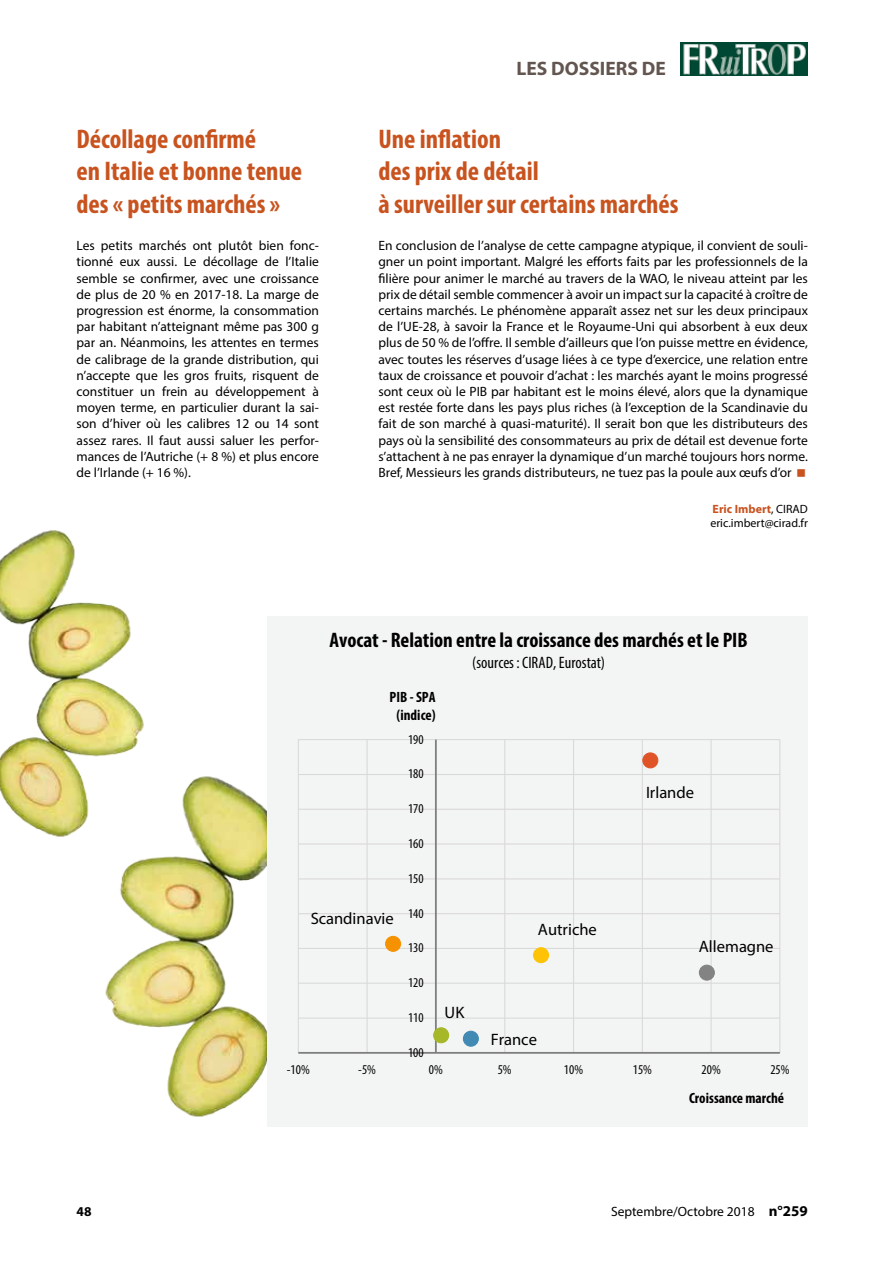
<style>
.page{position:relative;width:893px;height:1263px;background:#fff}
.page>*{position:absolute;margin:0;border:0;box-sizing:border-box;transform-origin:0 0}
.t1{font:700 condensed 27px/32.4px "Myriad Pro";color:#c8531f}
.t2{font:700 condensed 21px "Myriad Pro";color:#000}
.t3{font:700 19.5px "Myriad Pro";color:#63554f}
.t4{font:16.5px "Myriad Pro";color:#000}
.t5{font:condensed 16.5px "Myriad Pro";color:#000}
.t6{font:700 condensed 15px/18.1px "Myriad Pro";color:#000;text-align:center}
.t7{font:13.5px/16.2px "Myriad Pro";color:#000;text-align:justify}
.t8{font:condensed 13.5px "Myriad Pro";color:#000}
.t9{font:700 13.5px "Myriad Pro";color:#000}
.t10{font:12px/14.4px "Myriad Pro";color:#000}
.s1{font-weight:700;color:#c8531f}
.s2{font-weight:700;font-size:15px}
</style>
<div class="page">
<img style="left:680px;top:43px;width:128px;height:33px">
<img style="left:105px;top:745px;width:163px;height:382px">
<div style="left:268px;top:616px;width:540px;height:511px;background:#f3f4f4"></div>
<hr style="left:298px;top:1017px;width:482px;height:2px;background:#d9d9d9">
<hr style="left:298px;top:983px;width:482px;height:1px;background:#d9d9d9">
<hr style="left:298px;top:948px;width:482px;height:1px;background:#d9d9d9">
<hr style="left:298px;top:913px;width:482px;height:1px;background:#d9d9d9">
<hr style="left:298px;top:878px;width:482px;height:1px;background:#d9d9d9">
<hr style="left:298px;top:843px;width:482px;height:1px;background:#d9d9d9">
<hr style="left:298px;top:809px;width:482px;height:1px;background:#d9d9d9">
<hr style="left:298px;top:774px;width:482px;height:1px;background:#d9d9d9">
<hr style="left:298px;top:739px;width:482px;height:1px;background:#d9d9d9">
<hr style="left:298px;top:740px;width:1px;height:313px;background:#d9d9d9">
<hr style="left:367px;top:740px;width:1px;height:313px;background:#d9d9d9">
<hr style="left:504px;top:740px;width:1px;height:313px;background:#d9d9d9">
<hr style="left:573px;top:740px;width:1px;height:313px;background:#d9d9d9">
<hr style="left:642px;top:740px;width:1px;height:313px;background:#d9d9d9">
<hr style="left:710px;top:740px;width:2px;height:313px;background:#d9d9d9">
<hr style="left:779px;top:740px;width:1px;height:313px;background:#d9d9d9">
<hr style="left:435px;top:740px;width:2px;height:313px;background:#7f7f7f">
<hr style="left:298px;top:1052px;width:482px;height:2px;background:#7f7f7f">
<div style="left:463px;top:1031px;width:15px;height:15px;background:#418ab3;border-radius:50%"></div>
<div style="left:463px;top:1031px;width:16px;height:16px;border:1px solid #418ab3;border-radius:50%"></div>
<div style="left:434px;top:1028px;width:15px;height:15px;background:#a6b727;border-radius:50%"></div>
<div style="left:433px;top:1027px;width:16px;height:16px;border:1px solid #a6b727;border-radius:50%"></div>
<div style="left:386px;top:936px;width:15px;height:15px;background:#f69200;border-radius:50%"></div>
<div style="left:385px;top:936px;width:16px;height:16px;border:1px solid #f69200;border-radius:50%"></div>
<div style="left:699px;top:965px;width:15px;height:15px;background:#838383;border-radius:50%"></div>
<div style="left:699px;top:965px;width:16px;height:16px;border:1px solid #838383;border-radius:50%"></div>
<div style="left:534px;top:948px;width:14px;height:15px;background:#fec306;border-radius:50%"></div>
<div style="left:533px;top:947px;width:16px;height:16px;border:1px solid #fec306;border-radius:50%"></div>
<div style="left:643px;top:753px;width:15px;height:15px;background:#df5327;border-radius:50%"></div>
<div style="left:642px;top:752px;width:16px;height:16px;border:1px solid #df5327;border-radius:50%"></div>
<img style="left:0;top:530px;width:149px;height:323px">
<h1 class="t1" style="left:77px;top:122px;width:227px">Décollage confirmé<br>en Italie et bonne tenue des « petits marchés »</h1>
<p class="t7" style="left:77px;top:237px;width:244px">Les petits marchés ont plutôt bien fonc&shy;tionné eux aussi. Le décollage de l’Italie semble se confirmer, avec une croissance de plus de 20 % en 2017-18. La marge de progression est énorme, la consommation par habitant n’atteignant même pas 300 g par an. Néanmoins, les attentes en termes de calibrage de la grande distribution, qui n’accepte que les gros fruits, risquent de constituer un frein au développement à moyen terme, en particulier durant la sai&shy;son d’hiver où les calibres 12 ou 14 sont assez rares. Il faut aussi saluer les perfor&shy;mances de l’Autriche (+ 8 %) et plus encore de l’Irlande (+ 16 %).</p>
<h3 class="t3" style="left:516px;top:56px;width:151px">LES DOSSIERS DE</h3>
<h1 class="t1" style="left:378px;top:122px;width:302px">Une inflation<br>des prix de détail<br>à surveiller sur certains marchés</h1>
<p class="t7" style="left:378px;top:237px;width:431px">En conclusion de l’analyse de cette campagne atypique, il convient de souli&shy;gner un point important. Malgré les efforts faits par les professionnels de la filière pour animer le marché au travers de la WAO, le niveau atteint par les prix de détail semble commencer à avoir un impact sur la capacité à croître de certains marchés. Le phénomène apparaît assez net sur les deux principaux de l’UE-28, à savoir la France et le Royaume-Uni qui absorbent à eux deux plus de 50 % de l’offre. Il semble d’ailleurs que l’on puisse mettre en évidence, avec toutes les réserves d’usage liées à ce type d’exercice, une relation entre taux de croissance et pouvoir d’achat : les marchés ayant le moins progressé sont ceux où le PIB par habitant est le moins élevé, alors que la dynamique est restée forte dans les pays plus riches (à l’exception de la Scandinavie du fait de son marché à quasi-maturité). Il serait bon que les distributeurs des pays où la sensibilité des consommateurs au prix de détail est devenue forte s’attachent à ne pas enrayer la dynamique d’un marché toujours hors norme.<br>Bref, Messieurs les grands distributeurs, ne tuez pas la poule aux œufs d’or</p>
<p class="t10" style="left:710px;top:501px;width:99px"><span class="s1">Eric Imbert</span>, CIRAD eric.imbert@cirad.fr</p>
<h2 class="t2" style="left:329px;top:627px;width:420px">Avocat - Relation entre la croissance des marchés et le PIB</h2>
<p class="t5" style="left:472px;top:652px;width:134px">(sources : CIRAD, Eurostat)</p>
<p class="t6" style="left:390px;top:687px;width:48px">PIB - SPA (indice)</p>
<p class="t8" style="left:408px;top:731px;width:17px">190</p>
<p class="t8" style="left:408px;top:766px;width:17px">180</p>
<p class="t8" style="left:408px;top:801px;width:17px">170</p>
<p class="t8" style="left:408px;top:835px;width:17px">160</p>
<p class="t8" style="left:408px;top:870px;width:17px">150</p>
<p class="t4" style="left:646px;top:782px;width:50px">Irlande</p>
<p class="t4" style="left:311px;top:908px;width:85px">Scandinavie</p>
<p class="t8" style="left:408px;top:905px;width:17px">140</p>
<p class="t8" style="left:408px;top:940px;width:17px">130</p>
<p class="t8" style="left:408px;top:975px;width:17px">120</p>
<p class="t8" style="left:408px;top:1009px;width:17px">110</p>
<p class="t8" style="left:408px;top:1044px;width:17px">100</p>
<p class="t4" style="left:445px;top:1002px;width:21px">UK</p>
<p class="t4" style="left:538px;top:919px;width:60px">Autriche</p>
<p class="t4" style="left:491px;top:1029px;width:48px">France</p>
<p class="t4" style="left:699px;top:936px;width:76px">Allemagne</p>
<p class="t8" style="left:287px;top:1061px;width:24px">-10%</p>
<p class="t8" style="left:358px;top:1061px;width:19px">-5%</p>
<p class="t8" style="left:429px;top:1061px;width:15px">0%</p>
<p class="t8" style="left:498px;top:1061px;width:15px">5%</p>
<p class="t8" style="left:564px;top:1061px;width:21px">10%</p>
<p class="t8" style="left:633px;top:1061px;width:21px">15%</p>
<p class="t8" style="left:702px;top:1061px;width:21px">20%</p>
<p class="t8" style="left:770px;top:1061px;width:21px">25%</p>
<p class="t6" style="left:689px;top:1089px;width:97px">Croissance marché</p>
<p class="t9" style="left:77px;top:1203px;width:16px">48</p>
<p class="t7" style="left:611px;top:1203px;width:198px">Septembre/Octobre 2018 <span class="s2">n°259</span></p>
</div>
